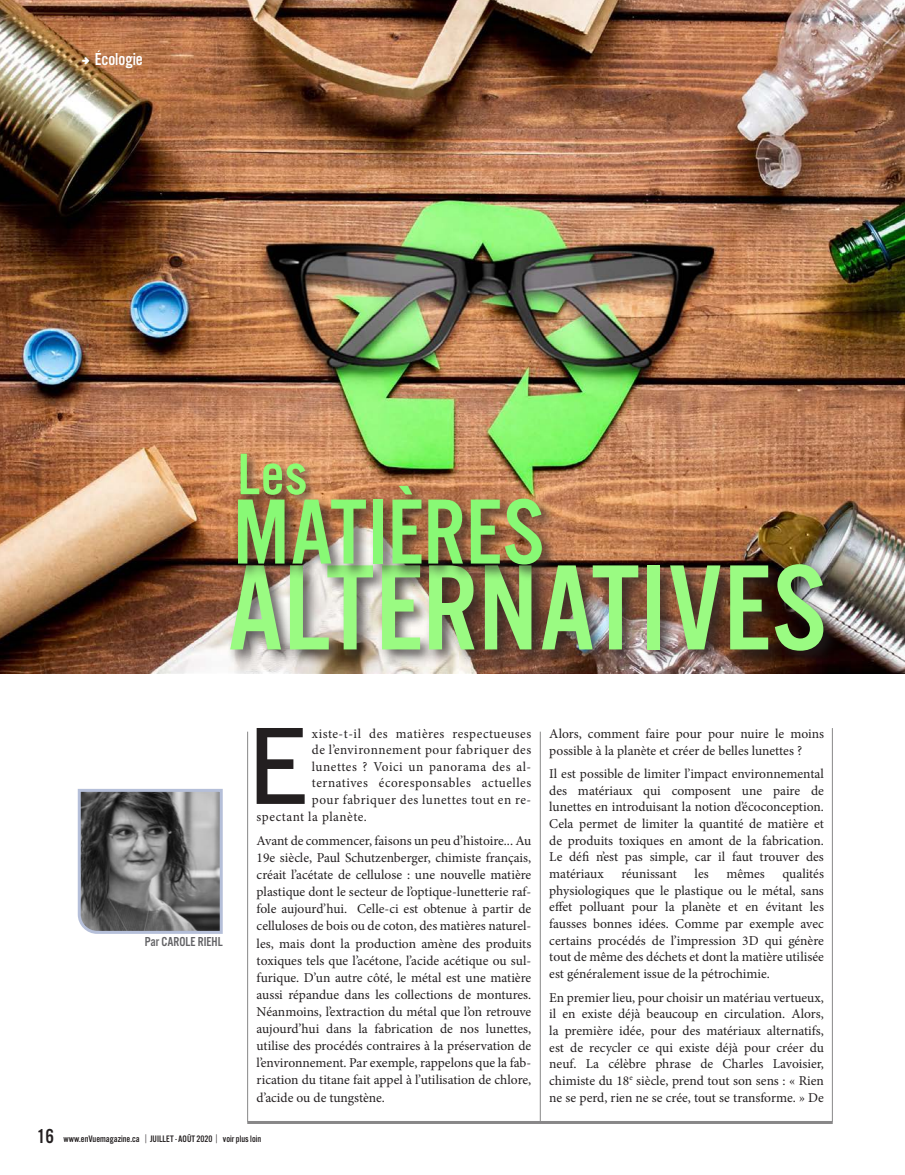
<style>
.page{position:relative;width:905px;height:1175px;background:#fff}
.page>*{position:absolute;margin:0;border:0;box-sizing:border-box;transform-origin:0 0}
.t1{font:125.85px "Alternate Got No 3 D";letter-spacing:.005em;color:#9afb82}
.t2{font:700 103.35px "Bell Gothic Std";color:#231f20}
.t3{font:95.85px "Alternate Got No 3 D";letter-spacing:.005em;color:#88f975}
.t4{font:60.75px "Alternate Got No 3 D";color:#8cfc72}
.t5{font:18px "Alternate Got No 3 D";color:#fff}
.t6{font:13.5px/16.6px "Minion Pro";letter-spacing:.005em;color:#231f20;text-align:justify}
.t7{font:13.5px "Minion Pro";letter-spacing:.04em;color:#231f20}
.t8{font:13.5px "Alternate Got No 3 D";color:#636366}
.t9{font:9.75px "Alternate Got No 3 D";color:#231f20}
.s1{font-family:"All My Hands"}
.s2{font-size:21px}
.s3{font-family:"Sofia Pro";font-weight:300}
</style>
<div class="page">
<img style="left:0;top:0;width:904px;height:674px">
<svg style="left:247px;top:1120px;width:585px;height:4px;fill:#8a898a"></svg>
<hr style="left:832px;top:728px;width:1px;height:393px;background:#888788">
<hr style="left:540px;top:731px;width:1px;height:390px;background:#888788">
<hr style="left:247px;top:731px;width:1px;height:390px;background:#888788">
<svg style="left:77px;top:789px;width:146px;height:145px;background:#737375"></svg>
<div style="left:237px;top:450px;width:81px;height:58px;background:#231f20;opacity:.75"></div>
<div style="left:226px;top:560px;width:614px;height:107px;background:#231f20;opacity:.75"></div>
<div style="left:233px;top:481px;width:325px;height:100px;background:#231f20;opacity:.75"></div>
<h3 class="t5" style="left:82px;top:50px;width:62px"><span class="s1">a</span> Écologie</h3>
<h3 class="t4" style="left:237px;top:442px;width:71px">Les</h3>
<h3 class="t3" style="left:233px;top:481px;width:312px">MATIÈRES</h3>
<h1 class="t1" style="left:227px;top:541px;width:600px">ALTERNATIVES</h1>
<p class="t8" style="left:145px;top:934px;width:79px">Par CAROLE RIEHL</p>
<h2 class="t2" style="left:244px;top:704px;width:69px">E</h2>
<p class="t7" style="left:312px;top:724px;width:221px">xiste-t-il des matières respectueuses</p>
<p class="t7" style="left:312px;top:741px;width:221px">de l’environnement pour fabriquer des</p>
<p class="t7" style="left:312px;top:757px;width:221px">lunettes ? Voici un panorama des al-</p>
<p class="t7" style="left:312px;top:774px;width:221px">ternatives écoresponsables actuelles</p>
<p class="t7" style="left:312px;top:790px;width:221px">pour fabriquer des lunettes tout en re-</p>
<p class="t7" style="left:256px;top:807px;width:112px">spectant la planète.</p>
<p class="t6" style="left:256px;top:832px;width:276px;line-height:17.1px">Avant de commencer, faisons un peu d’histoire... Au 19e siècle, Paul Schutzenberger, chimiste français, créait l’acétate de cellulose : une nouvelle matière plastique dont le secteur de l’optique-lunetterie raf&shy;fole aujourd’hui. Celle-ci est obtenue à partir de celluloses de bois ou de coton, des matières naturel&shy;les, mais dont la production amène des produits toxiques tels que l’acétone, l’acide acétique ou sul&shy;furique. D’un autre côté, le métal est une matière aussi répandue dans les collections de montures.<br>Néanmoins, l’extraction du métal que l’on retrouve aujourd’hui dans la fabrication de nos lunettes, utilise des procédés contraires à la préservation de l’environnement. Par exemple, rappelons que la fab&shy;rication du titane fait appel à l’utilisation de chlore, d’acide ou de tungstène.</p>
<p class="t9" style="left:37px;top:1133px;width:226px"><span class="s2">16</span> www.enVuemagazine.ca <span class="s3">|</span> JUILLET - AOÛT 2020 <span class="s3">|</span> voir plus loin</p>
<p class="t6" style="left:549px;top:725px;width:276px">Alors, comment faire pour pour nuire le moins possible à la planète et créer de belles lunettes ?</p>
<p class="t6" style="left:549px;top:765px;width:276px">Il est possible de limiter l’impact environnemental des matériaux qui composent une paire de lunettes en introduisant la notion d’écoconception.<br>Cela permet de limiter la quantité de matière et de produits toxiques en amont de la fabrication.<br>Le défi n’est pas simple, car il faut trouver des matériaux</p>
<p class="t6" style="left:549px;top:865px;width:276px;text-indent:233px">qualités physiologiques que le plastique ou le métal, sans effet polluant pour la planète et en évitant les fausses bonnes idées. Comme par exemple avec certains procédés de l’impression 3D qui génère tout de même des déchets et dont la matière utilisée est généralement issue de la pétrochimie.</p>
<p class="t6" style="left:549px;top:989px;width:276px">En premier lieu, pour choisir un matériau vertueux, il en existe déjà beaucoup en circulation. Alors, la première idée, pour des matériaux alternatifs, est de recycler ce qui existe déjà pour créer du neuf. La célèbre phrase de Charles Lavoisier, chimiste du 18<sup>e</sup> siècle, prend tout son sens : « Rien ne se perd, rien ne se crée, tout se transforme. » De</p>
<p class="t6" style="left:621px;top:865px;width:57px">réunissant</p>
<p class="t6" style="left:694px;top:865px;width:16px">les</p>
<p class="t6" style="left:726px;top:865px;width:40px">mêmes</p>
</div>
